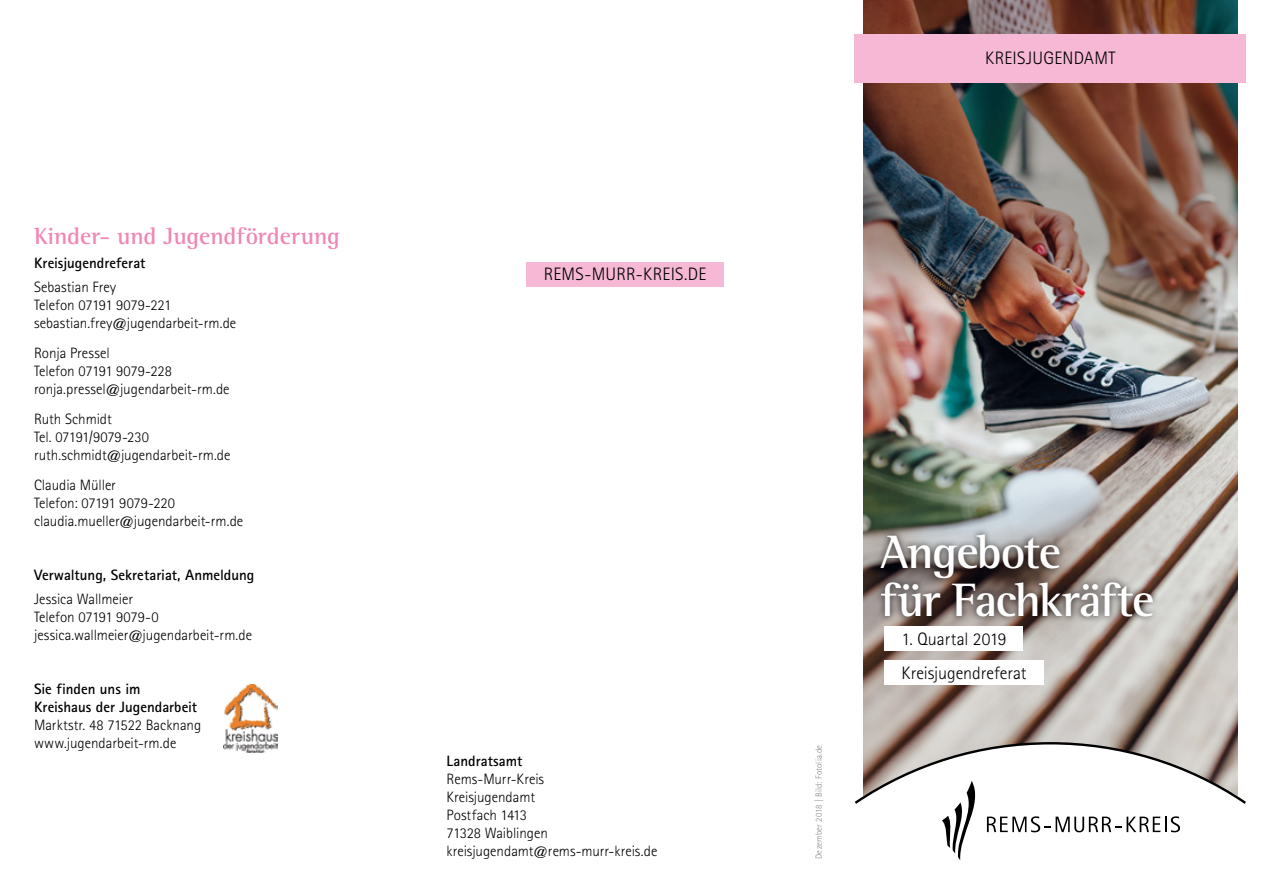
<style>
.page{position:relative;width:1263px;height:893px;background:#fff}
.page>*{position:absolute;margin:0;border:0;box-sizing:border-box;transform-origin:0 0}
.t1{font:700 48px/48px "Rotis Semi Serif Pro";letter-spacing:-.03em;color:#fff}
.t2{font:700 24px "Rotis Semi Serif Pro";letter-spacing:-.01em;color:#f087b6}
.t3{font:300 18px/33.8px "Rotis Sans Serif Pro";letter-spacing:.01em;color:#000}
.t4{font:300 15px/18px "Rotis Sans Serif Pro";color:#000}
.t5{font:700 15px/18px "Rotis Sans Serif Pro";letter-spacing:-.005em;color:#000}
.t6{font:300 9px "Rotis Sans Serif Pro";letter-spacing:.015em;color:#878786}
</style>
<div class="page">
<img style="left:863px;top:0;width:374px;height:741px">
<svg style="left:854px;top:741px;width:392px;height:119px"></svg>
<div style="left:526px;top:262px;width:198px;height:24px;background:#f6b8d5"></div>
<div style="left:874px;top:528px;width:285px;height:94px;background:#000;opacity:.75"></div>
<div style="left:855px;top:34px;width:391px;height:48px;background:#f6b8d5"></div>
<div style="left:884px;top:627px;width:139px;height:24px;background:#fff"></div>
<div style="left:884px;top:661px;width:160px;height:24px;background:#fff"></div>
<img style="left:224px;top:685px;width:54px;height:67px">
<h2 class="t2" style="left:34px;top:221px;width:308px">Kinder- und Jugendförderung</h2>
<p class="t5" style="left:34px;top:254px;width:113px">Kreisjugendreferat</p>
<p class="t4" style="left:34px;top:278px;width:204px">Sebastian Frey<br>Telefon 07191 9079-221 sebastian.frey@jugendarbeit-rm.de</p>
<p class="t4" style="left:34px;top:344px;width:197px">Ronja Pressel<br>Telefon 07191 9079-228 ronja.pressel@jugendarbeit-rm.de</p>
<p class="t4" style="left:34px;top:410px;width:198px">Ruth Schmidt<br>Tel. 07191/9079-230 ruth.schmidt@jugendarbeit-rm.de</p>
<p class="t4" style="left:34px;top:476px;width:211px">Claudia Müller<br>Telefon: 07191 9079-220 claudia.mueller@jugendarbeit-rm.de</p>
<p class="t5" style="left:34px;top:566px;width:222px">Verwaltung, Sekretariat, Anmeldung</p>
<p class="t4" style="left:34px;top:590px;width:220px">Jessica Wallmeier<br>Telefon 07191 9079-0 jessica.wallmeier@jugendarbeit-rm.de</p>
<p class="t5" style="left:34px;top:680px;width:165px">Sie finden uns im<br>Kreishaus der Jugendarbeit</p>
<p class="t4" style="left:34px;top:716px;width:169px">Marktstr. 48 71522 Backnang www.jugendarbeit-rm.de</p>
<p class="t3" style="left:544px;top:257px;width:164px">REMS-MURR-KREIS.DE</p>
<p class="t5" style="left:446px;top:752px;width:77px">Landratsamt</p>
<p class="t4" style="left:446px;top:770px;width:212px">Rems-Murr-Kreis<br>Kreisjugendamt<br>Postfach 1413<br>71328 Waiblingen kreisjugendamt@rems-murr-kreis.de</p>
<p class="t3" style="left:985px;top:41px;width:132px">KREISJUGENDAMT</p>
<p class="t6" style="left:814px;top:859px;width:116px;rotate:-90deg">Dezember 2018 | Bild: Fotolia.de</p>
<h1 class="t1" style="left:880px;top:528px;width:276px">Angebote<br>für Fachkräfte</h1>
<p class="t3" style="left:901px;top:622px;width:127px">1. Quartal 2019<br>Kreisjugendreferat</p>
</div>
